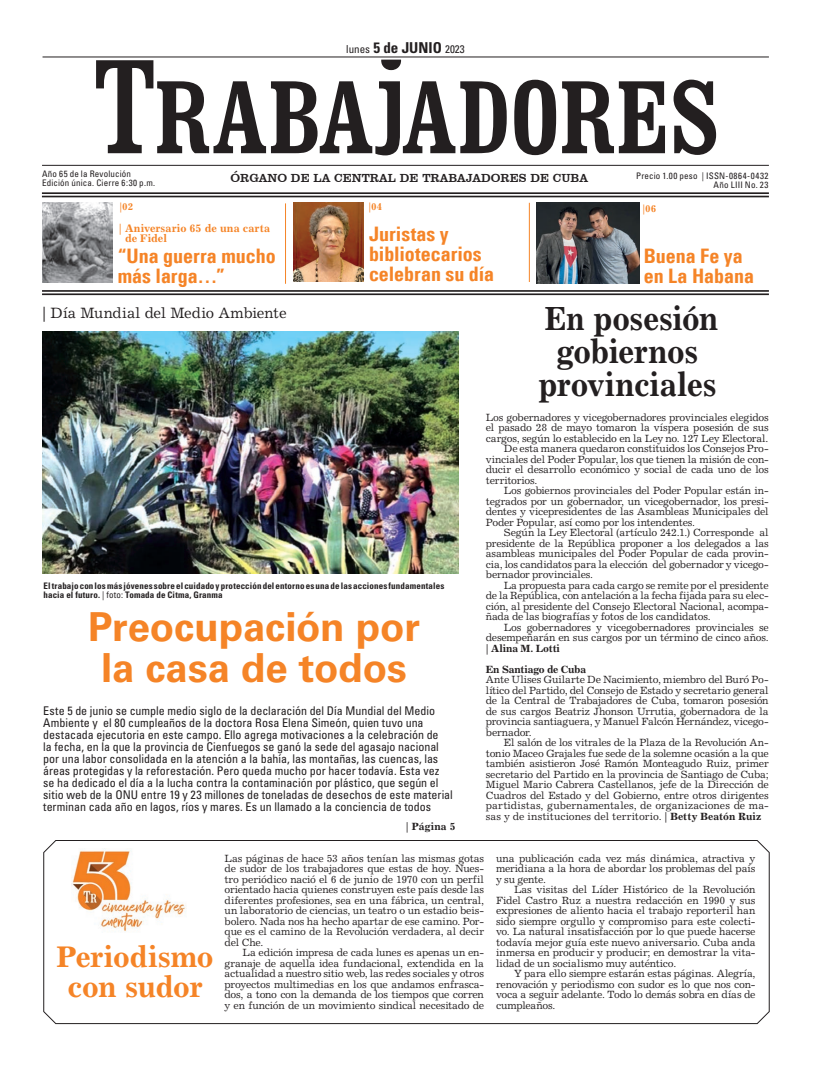
<style>
.page{position:relative;width:820px;height:1080px;background:#fff}
.page>*{position:absolute;margin:0;border:0;box-sizing:border-box;transform-origin:0 0}
.Título_1{font:700 40px/41px "Univers LT Std";letter-spacing:-.005em;color:#f58427;text-align:center}
.Titulo2{font:700 33.6px/33px "Excelsior";letter-spacing:-.01em;color:#231f20;text-align:center;scale:.89 1}
.Titulo2-2{font:700 30px/30px "Excelsior";letter-spacing:-.015em;color:#f58427;text-align:center}
.Título_1-2{font:700 condensed 20px/20px "Univers";color:#f58427}
.epigrafe{font:15px "Excelsior";letter-spacing:-.005em;color:#231f20}
.bajante{font:condensed 12px/12px "Univers";letter-spacing:-.005em;color:#231f20}
.t1{font:12px "Clarendon BT";color:#231f20}
.Cuerpo_de_texto{font:700 11px/10.5px "Excelsior";color:#f58427}
.t2{font:condensed 11px "Univers";color:#231f20}
.Cuerpo_de_texto-2{font:10.5px/10.5px "Excelsior";letter-spacing:-.015em;color:#231f20;text-align:justify}
.subtitulo{font:700 10.5px "Excelsior";letter-spacing:-.02em;color:#231f20}
.t3{font:700 10px "Excelsior";color:#f58427}
.Pie_de_foto{font:700 condensed 9px/9.5px "Univers LT Std";letter-spacing:.015em;color:#231f20}
.t4{font:condensed 9px "Univers";letter-spacing:.02em;color:#231f20}
.s1{font-family:"Univers LT Std";font-weight:700;font-size:15px}
.s2{font-weight:400}
.s3{font-family:"Excelsior LT Std";font-weight:400}
.s4{font-weight:700}
</style>
<div class="page">
<svg style="left:96px;top:60px;width:619px;height:95px"></svg>
<hr style="left:42px;top:57px;width:726px;height:1px;background:#231f20">
<hr style="left:42px;top:165px;width:726px;height:1px;background:#231f20">
<hr style="left:42px;top:192px;width:726px;height:2px;background:#231f20">
<hr style="left:42px;top:196px;width:726px;height:1px;background:#231f20">
<hr style="left:42px;top:290px;width:726px;height:2px;background:#231f20">
<hr style="left:42px;top:293px;width:726px;height:2px;background:#231f20">
<hr style="left:529px;top:203px;width:1px;height:79px;background:#f58427">
<hr style="left:285px;top:203px;width:1px;height:81px;background:#f58427">
<img style="left:43px;top:202px;width:69px;height:81px">
<img style="left:293px;top:203px;width:70px;height:79px">
<img style="left:536px;top:203px;width:102px;height:80px">
<img style="left:42px;top:331px;width:416px;height:243px">
<svg style="left:43px;top:840px;width:727px;height:185px"></svg>
<img style="left:71px;top:848px;width:116px;height:85px">
<p class="t2" style="left:346px;top:42px;width:120px">lunes <span class="s1">5 de JUNIO</span> 2023</p>
<p class="t4" style="left:42px;top:168px;width:90px">Año 65 de la Revolución</p>
<p class="t4" style="left:42px;top:177px;width:115px">Edición única. Cierre 6:30 p.m.</p>
<p class="t1" style="left:230px;top:170px;width:359px">ÓRGANO DE LA CENTRAL DE TRABAJADORES DE CUBA</p>
<p class="t4" style="left:636px;top:170px;width:134px">Precio 1.00 peso | ISSN-0864-0432</p>
<p class="t4" style="left:713px;top:179px;width:57px">Año LIII No. 23</p>
<p class="t3" style="left:119px;top:201px;width:15px"><span class="s2">|</span>02</p>
<p class="Cuerpo_de_texto" style="left:125px;top:223px;width:147px;text-indent:-6px"><span class="s3">|</span> Aniversario 65 de una carta de Fidel</p>
<p class="Título_1-2" style="left:369px;top:224px;width:126px">Juristas y bibliotecarios celebran su día</p>
<p class="t3" style="left:368px;top:201px;width:15px"><span class="s2">|</span>04</p>
<p class="Título_1-2" style="left:118px;top:246px;width:159px">“Una guerra mucho más larga…”</p>
<p class="t3" style="left:642px;top:202px;width:15px"><span class="s2">|</span>06</p>
<p class="Título_1-2" style="left:643px;top:246px;width:112px">Buena Fe ya en La Habana</p>
<p class="epigrafe" style="left:42px;top:304px;width:246px">| Día Mundial del Medio Ambiente</p>
<p class="Pie_de_foto" style="left:44px;top:581px;width:402px">El trabajo con los más jóvenes sobre el cuidado y protección del entorno es una de las acciones fundamentales hacia el futuro. <span class="s2">| foto:</span> Tomada de Citma, Granma</p>
<p class="Título_1" style="left:88px;top:607px;width:333px">Preocupación por la casa de todos</p>
<p class="bajante" style="left:43px;top:704px;width:411px">Este 5 de junio se cumple medio siglo de la declaración del Día Mundial del Medio Ambiente y el 80 cumpleaños de la doctora Rosa Elena Simeón, quien tuvo una destacada ejecutoria en este campo. Ello agrega motivaciones a la celebración de<br>la fecha, en la que la provincia de Cienfuegos se ganó la sede del agasajo nacional por una labor consolidada en la atención a la bahía, las montañas, las cuencas, las áreas protegidas y la reforestación. Pero queda mucho por hacer todavía. Esta vez se ha dedicado el día a la lucha contra la contaminación por plástico, que según el sitio web de la ONU entre 19 y 23 millones de toneladas de desechos de este material terminan cada año en lagos, ríos y mares. Es un llamado a la conciencia de todos</p>
<p class="subtitulo" style="left:406px;top:820px;width:51px"><span class="s2">|</span> Página 5</p>
<p class="Titulo2" style="left:538px;top:302px;width:204px">En posesión gobiernos provinciales</p>
<p class="Cuerpo_de_texto-2" style="left:485px;top:412px;width:284px">Los gobernadores y vicegobernadores provinciales elegidos el pasado 28 de mayo tomaron la víspera posesión de sus cargos, según lo establecido en la Ley no. 127 Ley Electoral.</p>
<p class="Cuerpo_de_texto-2" style="left:485px;top:443px;width:284px;text-indent:18px">De esta manera quedaron constituidos los Consejos Pro&shy;vinciales del Poder Popular, los que tienen la misión de con&shy;ducir el desarrollo económico y social de cada uno de los territorios.</p>
<p class="Cuerpo_de_texto-2" style="left:485px;top:485px;width:284px;text-indent:18px">Los gobiernos provinciales del Poder Popular están in&shy;tegrados por un gobernador, un vicegobernador, los presi&shy;dentes y vicepresidentes de las Asambleas Municipales del Poder Popular, así como por los intendentes.</p>
<p class="Cuerpo_de_texto-2" style="left:485px;top:527px;width:284px;text-indent:18px">Según la Ley Electoral (artículo 242.1.) Corresponde al presidente de la República proponer a los delegados a las asambleas municipales del Poder Popular de cada provin&shy;cia, los candidatos para la elección del gobernador y vicego&shy;bernador provinciales.</p>
<p class="Cuerpo_de_texto-2" style="left:485px;top:580px;width:284px;text-indent:18px">La propuesta para cada cargo se remite por el presidente de la República, con antelación a la fecha fijada para su elec&shy;ción, al presidente del Consejo Electoral Nacional, acompa&shy;ñada de las biografías y fotos de los candidatos.</p>
<p class="Cuerpo_de_texto-2" style="left:485px;top:622px;width:284px;text-indent:18px">Los gobernadores y vicegobernadores provinciales se desempeñarán en sus cargos por un término de cinco años. | <span class="s4">Alina M. Lotti</span></p>
<p class="subtitulo" style="left:485px;top:663px;width:102px">En Santiago de Cuba</p>
<p class="Cuerpo_de_texto-2" style="left:485px;top:674px;width:284px">Ante Ulises Guilarte De Nacimiento, miembro del Buró Po&shy;lítico del Partido, del Consejo de Estado y secretario general de la Central de Trabajadores de Cuba, tomaron posesión de sus cargos Beatriz Jhonson Urrutia, gobernadora de la provincia santiaguera, y Manuel Falcón Hernández, vicego&shy;bernador.</p>
<p class="Cuerpo_de_texto-2" style="left:485px;top:737px;width:284px;text-indent:18px">El salón de los vitrales de la Plaza de la Revolución An&shy;tonio Maceo Grajales fue sede de la solemne ocasión a la que también asistieron José Ramón Monteagudo Ruiz, primer secretario del Partido en la provincia de Santiago de Cuba; Miguel Mario Cabrera Castellanos, jefe de la Dirección de Cuadros del Estado y del Gobierno, entre otros dirigentes partidistas, gubernamentales, de organizaciones de ma&shy;sas y de instituciones del territorio. | <span class="s4">Betty Beatón Ruiz</span></p>
<p class="Titulo2-2" style="left:57px;top:941px;width:158px">Periodismo con sudor</p>
<p class="Cuerpo_de_texto-2" style="left:224px;top:853px;width:261px">Las páginas de hace 53 años tenían las mismas gotas de sudor de los trabajadores que estas de hoy. Nues&shy;tro periódico nació el 6 de junio de 1970 con un perfil orientado hacia quienes construyen este país desde las diferentes profesiones, sea en una fábrica, un central, un laboratorio de ciencias, un teatro o un estadio beis&shy;bolero. Nada nos ha hecho apartar de ese camino. Por&shy;que es el camino de la Revolución verdadera, al decir del Che.</p>
<p class="Cuerpo_de_texto-2" style="left:224px;top:947px;width:261px;text-indent:18px">La edición impresa de cada lunes es apenas un en&shy;granaje de aquella idea fundacional, extendida en la actualidad a nuestro sitio web, las redes sociales y otros proyectos multimedias en los que andamos enfrasca&shy;dos, a tono con la demanda de los tiempos que corren y en función de un movimiento sindical necesitado de</p>
<p class="Cuerpo_de_texto-2" style="left:496px;top:853px;width:261px">una publicación cada vez más dinámica, atractiva y meridiana a la hora de abordar los problemas del país y su gente.</p>
<p class="Cuerpo_de_texto-2" style="left:496px;top:884px;width:261px;text-indent:18px">Las visitas del Líder Histórico de la Revolución Fidel Castro Ruz a nuestra redacción en 1990 y sus expresiones de aliento hacia el trabajo reporteril han sido siempre orgullo y compromiso para este colecti&shy;vo. La natural insatisfacción por lo que puede hacerse todavía mejor guía este nuevo aniversario. Cuba anda inmersa en producir y producir; en demostrar la vita&shy;lidad de un socialismo muy auténtico.</p>
<p class="Cuerpo_de_texto-2" style="left:496px;top:968px;width:261px;text-indent:18px">Y para ello siempre estarán estas páginas. Alegría, renovación y periodismo con sudor es lo que nos con&shy;voca a seguir adelante. Todo lo demás sobra en días de cumpleaños.</p>
</div>
